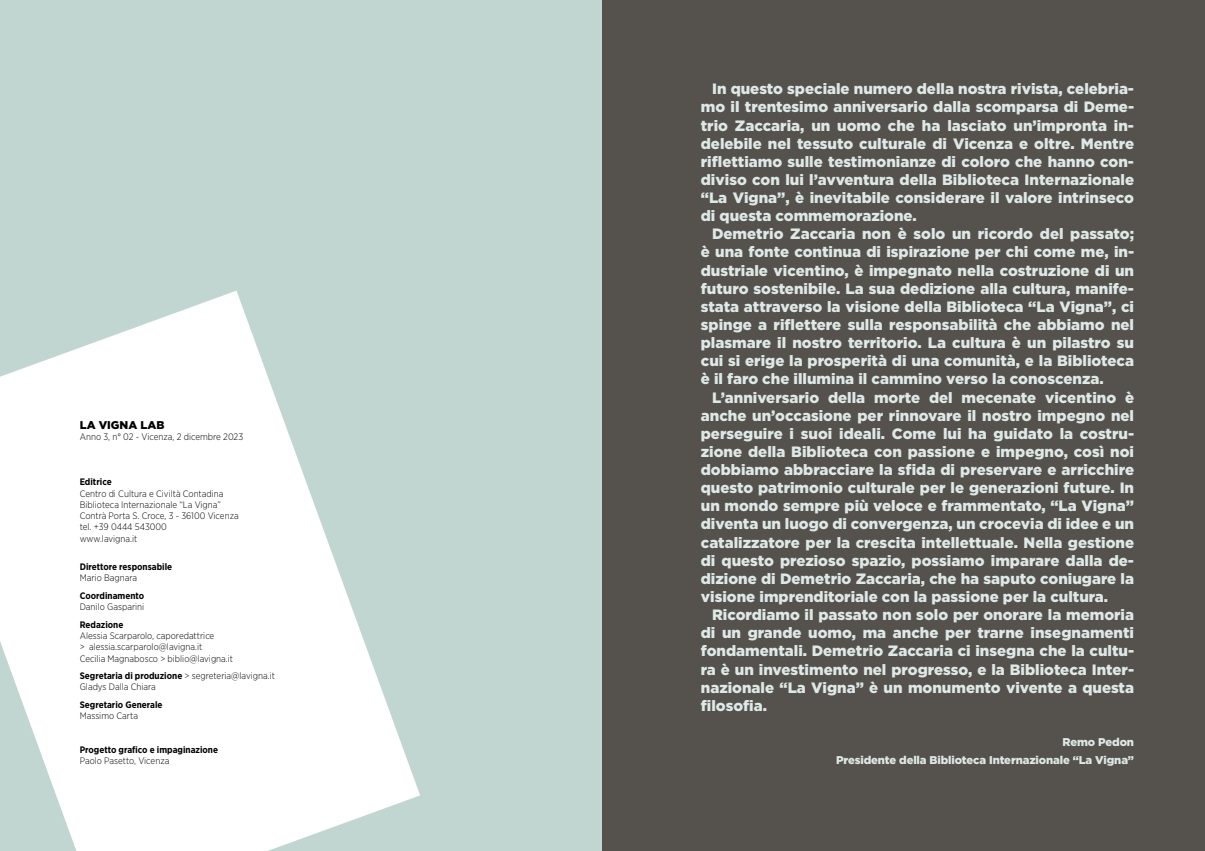
<style>
.page{position:relative;width:1205px;height:851px;background:#fff}
.page>*{position:absolute;margin:0;border:0;box-sizing:border-box;transform-origin:0 0}
.t1{font:900 15px/18.1px "Gotham";color:#dee8e6;text-align:justify}
.t2{font:900 11.25px/17.5px "Gotham";letter-spacing:-.01em;color:#dee8e6;text-align:right}
.t3{font:900 11.25px "Gotham";color:#000}
.t4{font:300 9.38px/11.2px "Gotham Narrow";color:#000}
.t5{font:700 9.38px "Gotham Narrow";color:#000}
.s1{font-weight:700}
</style>
<div class="page">
<div style="left:0;top:0;width:602px;height:850px;background:#c1d5d1"></div>
<div style="left:602px;top:0;width:603px;height:850px;background:#55524e"></div>
<svg style="left:0;top:291px;width:420px;height:559px;fill:#fff"></svg>
<p class="t3" style="left:80px;top:418px;width:86px">LA VIGNA LAB</p>
<p class="t4" style="left:80px;top:431px;width:165px">Anno 3, n° 02 - Vicenza, 2 dicembre 2023</p>
<p class="t5" style="left:80px;top:476px;width:33px">Editrice</p>
<p class="t4" style="left:80px;top:487px;width:160px">Centro di Cultura e Civiltà Contadina<br>Biblioteca Internazionale “La Vigna”<br>Contrà Porta S. Croce, 3 - 36100 Vicenza tel. +39 0444 543000<br>www.lavigna.it</p>
<p class="t5" style="left:80px;top:561px;width:94px">Direttore responsabile</p>
<p class="t4" style="left:80px;top:572px;width:59px">Mario Bagnara</p>
<p class="t5" style="left:80px;top:589px;width:66px">Coordinamento</p>
<p class="t4" style="left:80px;top:601px;width:66px">Danilo Gasparini</p>
<p class="t5" style="left:80px;top:618px;width:45px">Redazione</p>
<p class="t4" style="left:80px;top:629px;width:155px">Alessia Scarparolo, caporedattrice<br>&gt; alessia.scarparolo@lavigna.it<br>Cecilia Magnabosco &gt; biblio@lavigna.it</p>
<p class="t4" style="left:80px;top:669px;width:197px"><span class="s1">Segretaria di produzione</span> &gt; segreteria@lavigna.it<br>Gladys Dalla Chiara</p>
<p class="t5" style="left:80px;top:698px;width:84px">Segretario Generale</p>
<p class="t4" style="left:80px;top:709px;width:60px">Massimo Carta</p>
<p class="t5" style="left:80px;top:743px;width:140px">Progetto grafico e impaginazione</p>
<p class="t4" style="left:80px;top:754px;width:91px">Paolo Pasetto, Vicenza</p>
<p class="t1" style="left:701px;top:79px;width:435px;text-indent:11px">In questo speciale numero della nostra rivista, celebria&shy;mo il trentesimo anniversario dalla scomparsa di Deme&shy;trio Zaccaria, un uomo che ha lasciato un’impronta in&shy;delebile nel tessuto culturale di Vicenza e oltre. Mentre riflettiamo sulle testimonianze di coloro che hanno con&shy;diviso con lui l’avventura della Biblioteca Internazionale “La Vigna”, è inevitabile considerare il valore intrinseco di questa commemorazione.</p>
<p class="t1" style="left:701px;top:224px;width:435px;text-indent:11px">Demetrio Zaccaria non è solo un ricordo del passato; è una fonte continua di ispirazione per chi come me, in&shy;dustriale vicentino, è impegnato nella costruzione di un futuro sostenibile. La sua dedizione alla cultura, manife&shy;stata attraverso la visione della Biblioteca “La Vigna”, ci spinge a riflettere sulla responsabilità che abbiamo nel plasmare il nostro territorio. La cultura è un pilastro su cui si erige la prosperità di una comunità, e la Biblioteca è il faro che illumina il cammino verso la conoscenza.</p>
<p class="t1" style="left:701px;top:388px;width:435px;text-indent:11px">L’anniversario della morte del mecenate vicentino è anche un’occasione per rinnovare il nostro impegno nel perseguire i suoi ideali. Come lui ha guidato la costru&shy;zione della Biblioteca con passione e impegno, così noi dobbiamo abbracciare la sfida di preservare e arricchire questo patrimonio culturale per le generazioni future. In un mondo sempre più veloce e frammentato, “La Vigna” diventa un luogo di convergenza, un crocevia di idee e un catalizzatore per la crescita intellettuale. Nella gestione di questo prezioso spazio, possiamo imparare dalla de&shy;dizione di Demetrio Zaccaria, che ha saputo coniugare la visione imprenditoriale con la passione per la cultura.</p>
<p class="t1" style="left:701px;top:605px;width:435px;text-indent:11px">Ricordiamo il passato non solo per onorare la memoria di un grande uomo, ma anche per trarne insegnamenti fondamentali. Demetrio Zaccaria ci insegna che la cultu&shy;ra è un investimento nel progresso, e la Biblioteca Inter&shy;nazionale “La Vigna” è un monumento vivente a questa filosofia.</p>
<p class="t2" style="left:836px;top:732px;width:300px">Remo Pedon<br>Presidente della Biblioteca Internazionale “La Vigna”</p>
</div>
